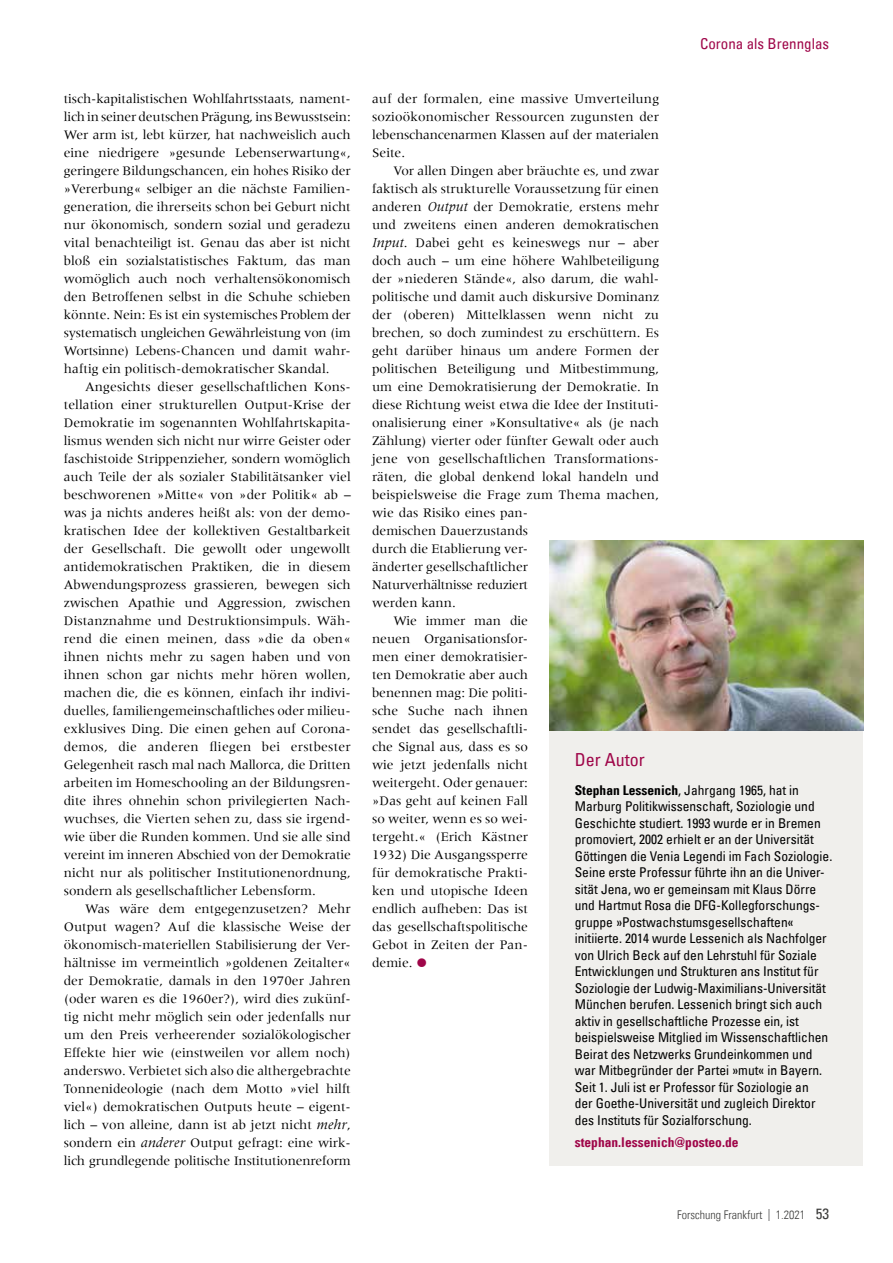
<style>
.page{position:relative;width:893px;height:1263px;background:#fff}
.page>*{position:absolute;margin:0;border:0;box-sizing:border-box;transform-origin:0 0}
.t1{font:condensed 18px "Univers Com 57";color:#9f0649}
.t2{font:condensed 15px "Univers Com 57";color:#9f0649}
.t3{font:13.5px/18px "Meridien";color:#000}
.t4{font:condensed 13.5px/16.5px "Univers Com 57";color:#000}
.t5{font:13.5px "Univers Com 67 Bold Cond";color:#9f0649}
.t6{font:13.5px "Meridien";letter-spacing:-.02em;color:#000}
.t7{font:12px "Univers Com 47 Light Cond";color:#3c3c3b}
.s1{font-family:"Meridien Com";font-style:italic;font-size:14.25px}
.s2{font-family:"Univers Com 67 Bold Cond";font-stretch:normal}
.s3{font-family:"Univers Com 57";font-stretch:condensed;font-size:15px}
</style>
<div class="page">
<div style="left:549px;top:731px;width:314px;height:434px;background:#f0efec"></div>
<img style="left:549px;top:541px;width:314px;height:190px">
<p class="t3" style="left:64px;top:90px;width:289px">tisch-kapitalistischen Wohlfahrtsstaats, nament&shy;lich in seiner deutschen Prägung, ins Bewusstsein:<br>Wer arm ist, lebt kürzer, hat nachweislich auch eine niedrigere »gesunde Lebenserwartung«, geringere Bildungschancen, ein hohes Risiko der »Vererbung« selbiger an die nächste Familien&shy;generation, die ihrerseits schon bei Geburt nicht nur ökonomisch, sondern sozial und geradezu vital benachteiligt ist. Genau das aber ist nicht bloß ein sozialstatistisches Faktum, das man womöglich auch noch verhaltensökonomisch den Betroffenen selbst in die Schuhe schieben könnte. Nein: Es ist ein systemisches Problem der systematisch ungleichen Gewährleistung von (im Wortsinne) Lebens-Chancen und damit wahr&shy;haftig ein politisch-demokratischer Skandal.</p>
<p class="t3" style="left:64px;top:378px;width:289px;text-indent:21px">Angesichts dieser gesellschaftlichen Kons&shy;tellation einer strukturellen Output-Krise der Demokratie im sogenannten Wohlfahrtskapita&shy;lismus wenden sich nicht nur wirre Geister oder faschistoide Strippenzieher, sondern womöglich auch Teile der als sozialer Stabilitätsanker viel beschworenen »Mitte« von »der Politik« ab – was ja nichts anderes heißt als: von der demo&shy;kratischen Idee der kollektiven Gestaltbarkeit der Gesellschaft. Die gewollt oder ungewollt antidemokratischen Praktiken, die in diesem Abwendungsprozess grassieren, bewegen sich zwischen Apathie und Aggression, zwischen Distanznahme und Destruktionsimpuls. Wäh&shy;rend die einen meinen, dass »die da oben« ihnen nichts mehr zu sagen haben und von ihnen schon gar nichts mehr hören wollen, machen die, die es können, einfach ihr indivi&shy;duelles, familiengemeinschaftliches oder milieu&shy;exklusives Ding. Die einen gehen auf Corona&shy;demos, die anderen fliegen bei erstbester Gelegenheit rasch mal nach Mallorca, die Dritten arbeiten im Homeschooling an der Bildungsren&shy;dite ihres ohnehin schon privilegierten Nach&shy;wuchses, die Vierten sehen zu, dass sie irgend&shy;wie über die Runden kommen. Und sie alle sind vereint im inneren Abschied von der Demokratie nicht nur als politischer Institutionenordnung, sondern als gesellschaftlicher Lebensform.</p>
<p class="t3" style="left:64px;top:899px;width:289px;text-align:justify;text-indent:21px">Was wäre dem entgegenzusetzen? Mehr Output wagen? Auf die klassische Weise der ökonomisch-materiellen Stabilisierung der Ver&shy;hältnisse im vermeintlich »goldenen Zeitalter« der Demokratie, damals in den 1970er Jahren (oder waren es die 1960er?), wird dies zukünf&shy;tig nicht mehr möglich sein oder jedenfalls nur um den Preis verheerender sozialökologischer Effekte hier wie (einstweilen vor allem noch) anderswo. Verbietet sich also die althergebrachte Tonnenideologie (nach dem Motto »viel hilft viel«) demokratischen Outputs heute – eigent&shy;lich – von alleine, dann ist ab jetzt nicht <span class="s1">mehr</span>, sondern ein <span class="s1">anderer</span> Output gefragt: eine wirk&shy;lich grundlegende politische Institutionenreform</p>
<p class="t2" style="left:700px;top:34px;width:131px">Corona als Brennglas</p>
<p class="t3" style="left:372px;top:90px;width:289px;text-align:justify">auf der formalen, eine massive Umverteilung sozioökonomischer Ressourcen zugunsten der lebenschancenarmen Klassen auf der materialen Seite.</p>
<p class="t3" style="left:393px;top:162px;width:267px">Vor allen Dingen aber bräuchte es, und zwar</p>
<p class="t3" style="left:372px;top:180px;width:289px">faktisch als strukturelle Voraussetzung für einen</p>
<p class="t3" style="left:372px;top:198px;width:288px">anderen <span class="s1">Output</span> der Demokratie, erstens mehr</p>
<p class="t3" style="left:372px;top:216px;width:289px">und zweitens einen anderen demokratischen</p>
<p class="t3" style="left:372px;top:234px;width:289px"><span class="s1">Input</span>. Dabei geht es keineswegs nur – aber</p>
<p class="t3" style="left:372px;top:252px;width:288px">doch auch – um eine höhere Wahlbeteiligung</p>
<p class="t3" style="left:372px;top:270px;width:286px">der »niederen Stände«, also darum, die wahl-</p>
<p class="t3" style="left:372px;top:288px;width:289px">politische und damit auch diskursive Dominanz</p>
<p class="t3" style="left:372px;top:306px;width:288px">der (oberen) Mittelklassen wenn nicht zu</p>
<p class="t3" style="left:372px;top:324px;width:289px">brechen, so doch zumindest zu erschüttern. Es</p>
<p class="t3" style="left:372px;top:342px;width:289px">geht darüber hinaus um andere Formen der</p>
<p class="t3" style="left:372px;top:360px;width:288px">politischen Beteiligung und Mitbestimmung,</p>
<p class="t3" style="left:372px;top:378px;width:289px">um eine Demokratisierung der Demokratie. In</p>
<p class="t3" style="left:372px;top:396px;width:289px">diese Richtung weist etwa die Idee der Instituti-</p>
<p class="t3" style="left:372px;top:414px;width:288px">onalisierung einer »Konsultative« als (je nach</p>
<p class="t3" style="left:372px;top:432px;width:289px">Zählung) vierter oder fünfter Gewalt oder auch</p>
<p class="t3" style="left:372px;top:450px;width:286px">jene von gesellschaftlichen Transformations-</p>
<p class="t3" style="left:372px;top:468px;width:288px">räten, die global denkend lokal handeln und</p>
<p class="t3" style="left:372px;top:486px;width:289px">beispielsweise die Frage zum Thema machen,</p>
<p class="t3" style="left:372px;top:504px;width:157px">wie das Risiko eines pan-</p>
<p class="t3" style="left:372px;top:522px;width:157px">demischen Dauerzustands</p>
<p class="t3" style="left:372px;top:540px;width:157px">durch die Etablierung ver-</p>
<p class="t3" style="left:372px;top:558px;width:157px">änderter gesellschaftlicher</p>
<p class="t6" style="left:372px;top:577px;width:157px">Naturverhältnisse reduziert</p>
<p class="t3" style="left:372px;top:594px;width:85px">werden kann.</p>
<p class="t3" style="left:393px;top:612px;width:136px">Wie immer man die</p>
<p class="t3" style="left:372px;top:630px;width:157px">neuen Organisationsfor-</p>
<p class="t3" style="left:372px;top:648px;width:157px">men einer demokratisier-</p>
<p class="t3" style="left:372px;top:666px;width:157px">ten Demokratie aber auch</p>
<p class="t3" style="left:372px;top:684px;width:157px">benennen mag: Die politi-</p>
<p class="t3" style="left:372px;top:702px;width:157px">sche Suche nach ihnen</p>
<p class="t3" style="left:372px;top:720px;width:157px">sendet das gesellschaftli-</p>
<p class="t3" style="left:372px;top:738px;width:157px">che Signal aus, dass es so</p>
<p class="t3" style="left:372px;top:756px;width:157px">wie jetzt jedenfalls nicht</p>
<p class="t3" style="left:372px;top:774px;width:157px">weitergeht. Oder genauer:</p>
<p class="t3" style="left:372px;top:792px;width:157px">»Das geht auf keinen Fall</p>
<p class="t3" style="left:372px;top:810px;width:157px">so weiter, wenn es so wei-</p>
<p class="t3" style="left:372px;top:828px;width:157px">tergeht.« (Erich Kästner</p>
<p class="t3" style="left:372px;top:846px;width:157px">1932) Die Ausgangssperre</p>
<p class="t3" style="left:372px;top:864px;width:157px">für demokratische Prakti-</p>
<p class="t3" style="left:372px;top:882px;width:157px">ken und utopische Ideen</p>
<p class="t3" style="left:372px;top:900px;width:157px">endlich aufheben: Das ist</p>
<p class="t3" style="left:372px;top:918px;width:157px">das gesellschaftspolitische</p>
<p class="t3" style="left:372px;top:936px;width:157px">Gebot in Zeiten der Pan-</p>
<p class="t3" style="left:372px;top:954px;width:42px">demie.</p>
<h1 class="t1" style="left:575px;top:748px;width:71px">Der Autor</h1>
<p class="t4" style="left:575px;top:782px;width:259px"><span class="s2">Stephan Lessenich</span>, Jahrgang 1965, hat in Marburg Politikwissenschaft, Soziologie und Geschichte studiert. 1993 wurde er in Bremen promoviert, 2002 erhielt er an der Universität Göttingen die Venia Legendi im Fach Soziologie.<br>Seine erste Professur führte ihn an die Univer&shy;sität Jena, wo er gemeinsam mit Klaus Dörre und Hartmut Rosa die DFG-Kollegforschungs&shy;gruppe »Postwachstumsgesellschaften« initiierte. 2014 wurde Lessenich als Nachfolger von Ulrich Beck auf den Lehrstuhl für Soziale Entwicklungen und Strukturen ans Institut für Soziologie der Ludwig-Maximilians-Universität München berufen. Lessenich bringt sich auch aktiv in gesellschaftliche Prozesse ein, ist beispielsweise Mitglied im Wissenschaftlichen Beirat des Netzwerks Grundeinkommen und war Mitbegründer der Partei »mut« in Bayern.<br>Seit 1. Juli ist er Professor für Soziologie an<br>der Goethe-Universität und zugleich Direktor des Instituts für Sozialforschung.</p>
<p class="t5" style="left:575px;top:1134px;width:165px">stephan.lessenich@posteo.de</p>
<p class="t7" style="left:677px;top:1208px;width:153px">Forschung Frankfurt | 1.2021 <span class="s3">53</span></p>
</div>
